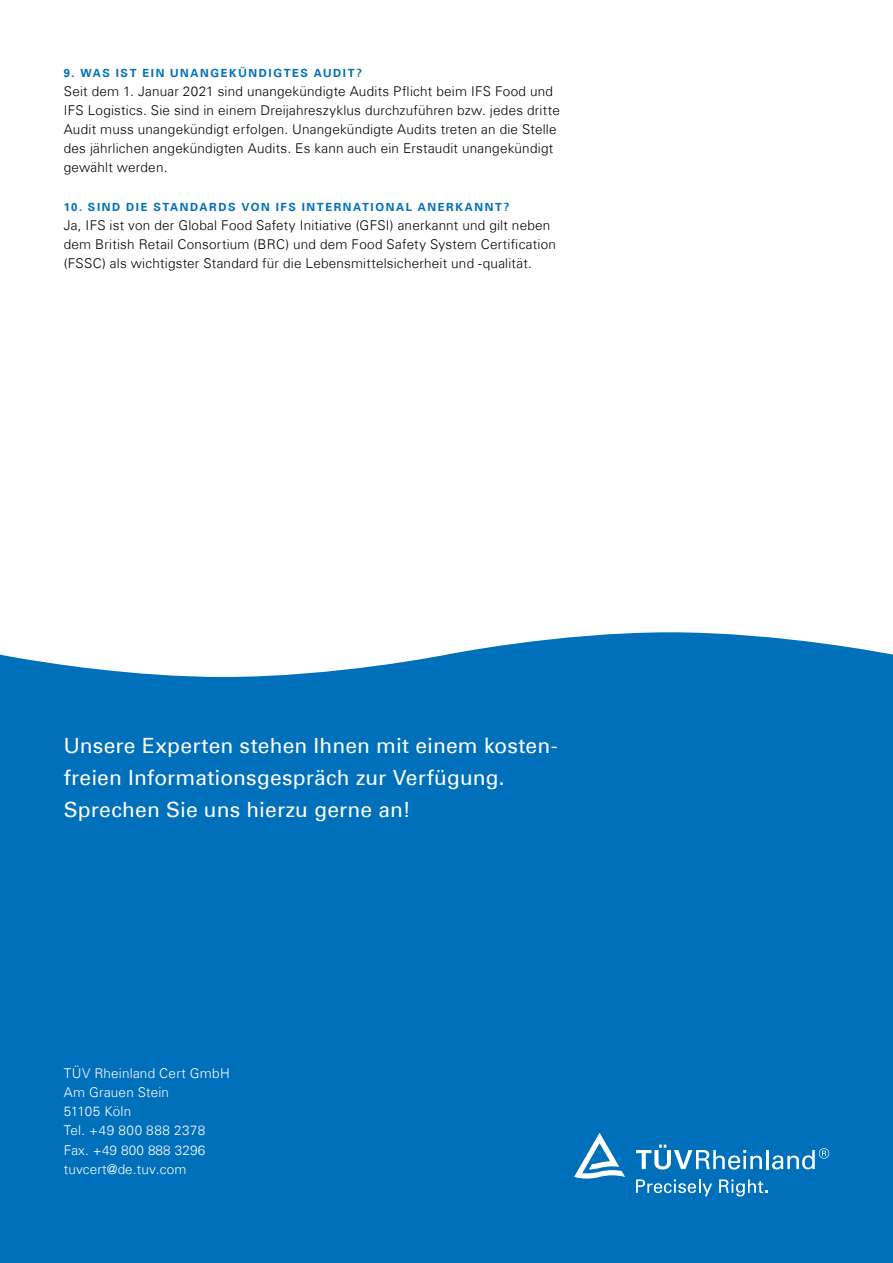
<style>
.page{position:relative;width:893px;height:1263px;background:#fff}
.page>*{position:absolute;margin:0;border:0;box-sizing:border-box;transform-origin:0 0}
.t1{font:21px/32px "Univers Com 55 Roman";letter-spacing:.01em;color:#fff}
.t2{font:300 13.5px/19.2px "Univers Com 45";letter-spacing:.015em;color:#000}
.t3{font:300 13.5px/19.2px "Univers Com 45";letter-spacing:.01em;color:#fff}
.t4{font:700 11.25px "Univers Com 65";letter-spacing:.145em;color:#0070ba}
</style>
<div class="page">
<div style="left:0;top:632px;width:893px;height:631px;background:#0070ba"></div>
<svg style="left:636px;top:1144px;width:126px;height:25px"></svg>
<hr style="left:766px;top:1150px;width:3px;height:19px;background:#fff">
<svg style="left:772px;top:1148px;width:57px;height:21px"></svg>
<svg style="left:574px;top:1133px;width:51px;height:45px"></svg>
<svg style="left:636px;top:1179px;width:76px;height:17px"></svg>
<svg style="left:719px;top:1179px;width:48px;height:17px"></svg>
<p class="t4" style="left:64px;top:66px;width:300px">9. WAS IST EIN UNANGEKÜNDIGTES AUDIT?</p>
<p class="t2" style="left:64px;top:81px;width:498px">Seit dem 1. Januar 2021 sind unangekündigte Audits Pflicht beim IFS Food und IFS Logistics. Sie sind in einem Dreijahreszyklus durchzuführen bzw. jedes dritte Audit muss unangekündigt erfolgen. Unangekündigte Audits treten an die Stelle des jährlichen angekündigten Audits. Es kann auch ein Erstaudit unangekündigt gewählt werden.</p>
<p class="t4" style="left:64px;top:200px;width:447px">10. SIND DIE STANDARDS VON IFS INTERNATIONAL ANERKANNT?</p>
<p class="t2" style="left:64px;top:215px;width:494px">Ja, IFS ist von der Global Food Safety Initiative (GFSI) anerkannt und gilt neben dem British Retail Consortium (BRC) und dem Food Safety System Certification (FSSC) als wichtigster Standard für die Lebensmittelsicherheit und -qualität.</p>
<h1 class="t1" style="left:64px;top:729px;width:495px">Unsere Experten stehen Ihnen mit einem kosten&shy;freien Informationsgespräch zur Verfügung.<br>Sprechen Sie uns hierzu gerne an!</h1>
<p class="t3" style="left:64px;top:1063px;width:167px">TÜV Rheinland Cert GmbH<br>Am Grauen Stein<br>51105 Köln<br>Tel. +49 800 888 2378<br>Fax. +49 800 888 3296 tuvcert@de.tuv.com</p>
</div>
